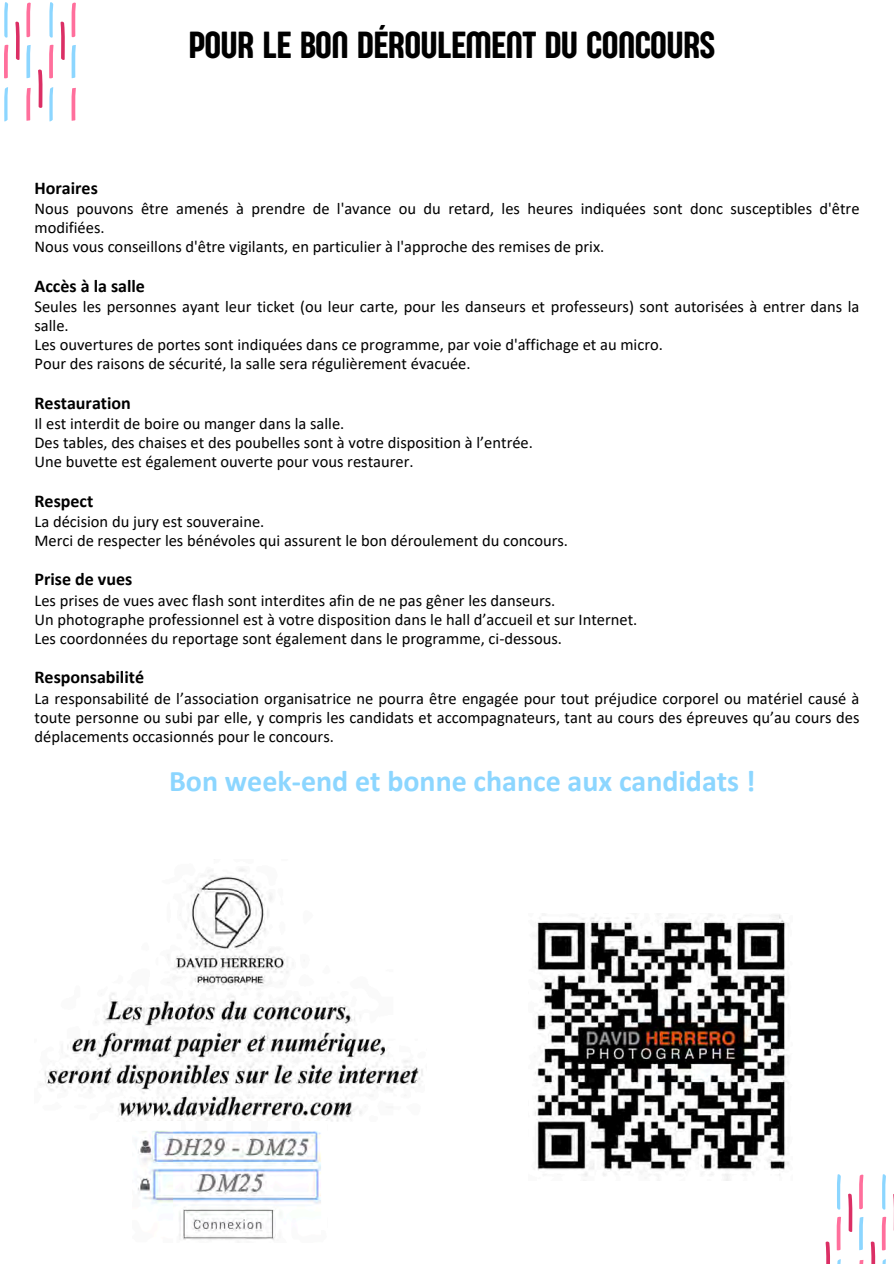
<style>
.page{position:relative;width:894px;height:1264px;background:#fff}
.page>*{position:absolute;margin:0;border:0;box-sizing:border-box;transform-origin:0 0}
.t1{font:39px "Sugo Pro Display";color:#000}
.t2{font:700 30px "Calibri";color:#8cd6ff}
.t3{font:700 18px "Calibri";color:#000}
.t4{font:16.5px/19.2px "Calibri";color:#000}
</style>
<div class="page">
<svg style="left:15px;top:21px;width:5px;height:39px"></svg>
<svg style="left:38px;top:69px;width:5px;height:39px"></svg>
<svg style="left:60px;top:21px;width:5px;height:39px"></svg>
<svg style="left:4px;top:87px;width:4px;height:34px"></svg>
<svg style="left:4px;top:2px;width:4px;height:36px"></svg>
<svg style="left:26px;top:45px;width:5px;height:33px"></svg>
<svg style="left:49px;top:87px;width:4px;height:34px"></svg>
<svg style="left:49px;top:2px;width:4px;height:36px"></svg>
<svg style="left:71px;top:45px;width:5px;height:33px"></svg>
<svg style="left:4px;top:44px;width:4px;height:35px"></svg>
<svg style="left:26px;top:88px;width:5px;height:33px"></svg>
<svg style="left:26px;top:2px;width:5px;height:36px"></svg>
<svg style="left:49px;top:44px;width:5px;height:35px"></svg>
<svg style="left:71px;top:88px;width:5px;height:33px"></svg>
<svg style="left:71px;top:2px;width:5px;height:36px"></svg>
<svg style="left:825px;top:1241px;width:5px;height:22px"></svg>
<svg style="left:848px;top:1193px;width:4px;height:39px"></svg>
<svg style="left:837px;top:1174px;width:3px;height:35px"></svg>
<svg style="left:859px;top:1217px;width:4px;height:33px"></svg>
<svg style="left:836px;top:1216px;width:4px;height:34px"></svg>
<svg style="left:859px;top:1260px;width:4px;height:3px"></svg>
<svg style="left:859px;top:1174px;width:4px;height:35px"></svg>
<svg style="left:870px;top:1241px;width:5px;height:22px"></svg>
<svg style="left:882px;top:1174px;width:3px;height:35px"></svg>
<svg style="left:881px;top:1216px;width:5px;height:34px"></svg>
<img style="left:44px;top:868px;width:379px;height:253px">
<img style="left:534px;top:914px;width:255px;height:266px">
<img style="left:138px;top:1131px;width:183px;height:109px">
<p class="t1" style="left:189px;top:22px;width:528px">POUR LE BON DÉROULEMENT DU CONCOURS</p>
<h1 class="t3" style="left:34px;top:180px;width:65px">Horaires</h1>
<p class="t4" style="left:34px;top:200px;width:826px">Nous pouvons être amenés à prendre de l'avance ou du retard, les heures indiquées sont donc susceptibles d'être modifiées.</p>
<p class="t4" style="left:34px;top:238px;width:571px">Nous vous conseillons d'être vigilants, en particulier à l'approche des remises de prix.</p>
<p class="t3" style="left:34px;top:278px;width:112px">Accès à la salle</p>
<p class="t4" style="left:34px;top:298px;width:826px">Seules les personnes ayant leur ticket (ou leur carte, pour les danseurs et professeurs) sont autorisées à entrer dans la salle.</p>
<p class="t4" style="left:34px;top:336px;width:629px">Les ouvertures de portes sont indiquées dans ce programme, par voie d'affichage et au micro.</p>
<p class="t4" style="left:34px;top:355px;width:437px">Pour des raisons de sécurité, la salle sera régulièrement évacuée.</p>
<p class="t3" style="left:34px;top:395px;width:98px">Restauration</p>
<p class="t4" style="left:34px;top:415px;width:311px">Il est interdit de boire ou manger dans la salle.</p>
<p class="t4" style="left:34px;top:434px;width:500px">Des tables, des chaises et des poubelles sont à votre disposition à l’entrée.</p>
<p class="t4" style="left:34px;top:453px;width:380px">Une buvette est également ouverte pour vous restaurer.</p>
<p class="t3" style="left:34px;top:493px;width:60px">Respect</p>
<p class="t4" style="left:34px;top:513px;width:231px">La décision du jury est souveraine.</p>
<p class="t4" style="left:34px;top:532px;width:535px">Merci de respecter les bénévoles qui assurent le bon déroulement du concours.</p>
<p class="t3" style="left:34px;top:572px;width:99px">Prise de vues</p>
<p class="t4" style="left:34px;top:592px;width:522px">Les prises de vues avec flash sont interdites afin de ne pas gêner les danseurs.</p>
<p class="t4" style="left:34px;top:611px;width:604px">Un photographe professionnel est à votre disposition dans le hall d’accueil et sur Internet.</p>
<p class="t4" style="left:34px;top:630px;width:529px">Les coordonnées du reportage sont également dans le programme, ci-dessous.</p>
<p class="t3" style="left:34px;top:669px;width:111px">Responsabilité</p>
<p class="t4" style="left:34px;top:689px;width:826px;text-align:justify">La responsabilité de l’association organisatrice ne pourra être engagée pour tout préjudice corporel ou matériel causé à toute personne ou subi par elle, y compris les candidats et accompagnateurs, tant au cours des épreuves qu’au cours des déplacements occasionnés pour le concours.</p>
<p class="t2" style="left:169px;top:768px;width:588px">Bon week-end et bonne chance aux candidats !</p>
</div>
